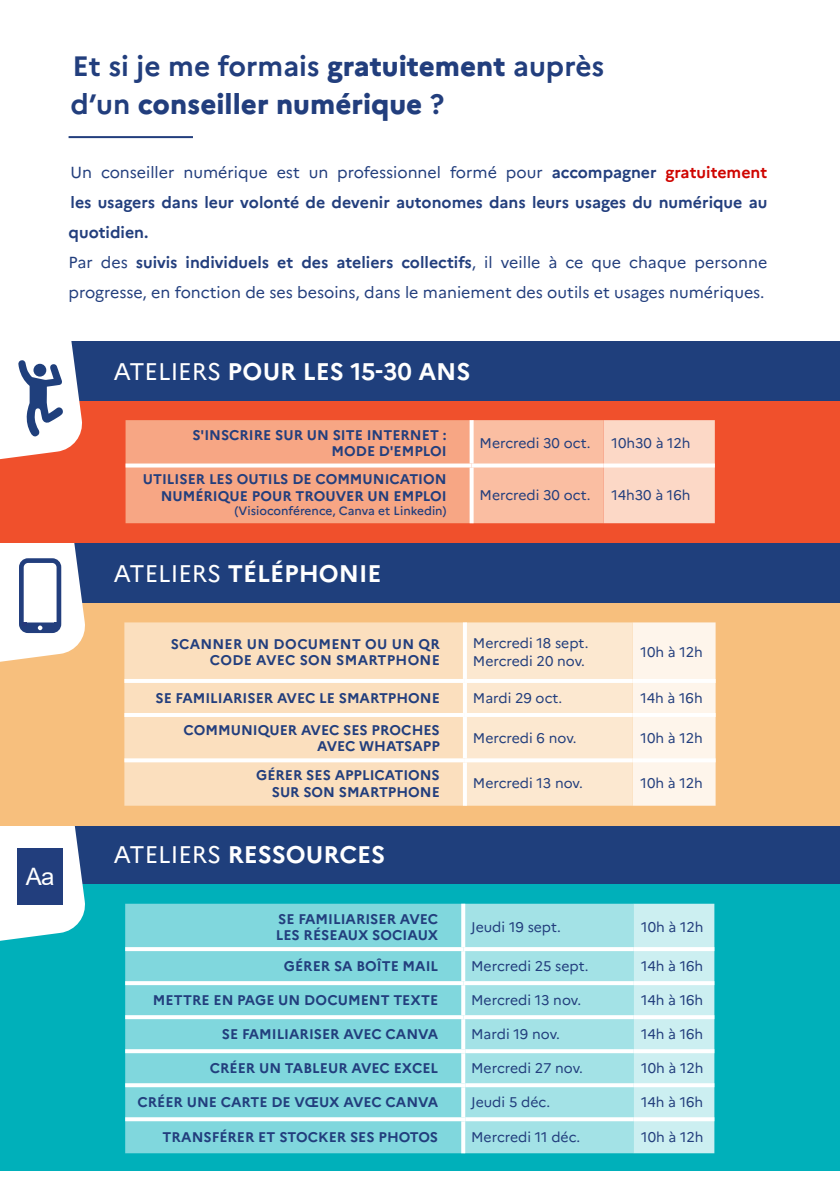
<style>
.page{position:relative;width:840px;height:1191px;background:#fff}
.page>*{position:absolute;margin:0;border:0;box-sizing:border-box;transform-origin:0 0}
.t1{font:700 28px "Marianne";color:#223e7d}
.t2{font:800 28px "Marianne";color:#223e7d}
.t3{font:700 24px "Marianne";color:#fff}
.t4{font:24px "Arial";color:#fff}
.t5{font:700 16px/30px "Marianne";color:#223e7d;text-align:justify}
.t6{font:16px/30px "Marianne";color:#223e7d}
.t7{font:700 14px/16.8px "Marianne";color:#223e7d;text-align:right}
.t8{font:14px "Marianne";color:#223e7d}
.t9{font:700 14px/16.8px "Marianne";letter-spacing:.02em;color:#223e7d;text-align:right}
.t10{font:500 12px "Marianne";color:#223e7d}
.s1{font-weight:800}
.s2{font-weight:700}
.s3{font-weight:400}
.s4{color:#cf0500}
</style>
<div class="page">
<div style="left:0;top:796px;width:839px;height:377px;background:#00b0ba"></div>
<div style="left:0;top:824px;width:839px;height:60px;background:#1f3f7c"></div>
<svg style="left:0;top:825px;width:87px;height:116px"></svg>
<div style="left:0;top:601px;width:839px;height:224px;background:#f7bf7d"></div>
<div style="left:0;top:543px;width:839px;height:60px;background:#1f3f7c"></div>
<div style="left:124px;top:622px;width:338px;height:183px;background:#fbdfbe"></div>
<svg style="left:466px;top:622px;width:249px;height:183px;background:#fcecd8"></svg>
<svg style="left:462px;top:622px;width:4px;height:57px"></svg>
<hr style="left:124px;top:679px;width:340px;height:4px;background:#fff">
<hr style="left:464px;top:679px;width:168px;height:4px;background:#fff">
<svg style="left:462px;top:683px;width:4px;height:30px"></svg>
<hr style="left:632px;top:679px;width:83px;height:4px;background:#fff">
<hr style="left:124px;top:713px;width:340px;height:4px;background:#fff">
<hr style="left:464px;top:713px;width:168px;height:4px;background:#fff">
<svg style="left:462px;top:717px;width:4px;height:41px"></svg>
<hr style="left:632px;top:713px;width:83px;height:4px;background:#fff">
<svg style="left:124px;top:758px;width:340px;height:4px"></svg>
<svg style="left:464px;top:758px;width:168px;height:4px"></svg>
<svg style="left:462px;top:762px;width:4px;height:43px"></svg>
<hr style="left:632px;top:758px;width:83px;height:4px;background:#fff">
<div style="left:125px;top:903px;width:336px;height:250px;background:#80d7dd"></div>
<div style="left:465px;top:903px;width:168px;height:250px;background:#a3e2e6"></div>
<div style="left:633px;top:903px;width:81px;height:250px;background:#cceff1"></div>
<svg style="left:461px;top:903px;width:4px;height:44px"></svg>
<svg style="left:125px;top:947px;width:338px;height:4px"></svg>
<hr style="left:463px;top:947px;width:170px;height:4px;background:#fff">
<svg style="left:461px;top:951px;width:4px;height:30px"></svg>
<hr style="left:633px;top:947px;width:81px;height:4px;background:#fff">
<svg style="left:125px;top:981px;width:338px;height:4px"></svg>
<svg style="left:463px;top:981px;width:170px;height:4px"></svg>
<svg style="left:461px;top:985px;width:4px;height:30px"></svg>
<hr style="left:633px;top:981px;width:81px;height:4px;background:#fff">
<svg style="left:125px;top:1015px;width:338px;height:4px"></svg>
<svg style="left:463px;top:1015px;width:170px;height:4px"></svg>
<svg style="left:461px;top:1019px;width:4px;height:30px"></svg>
<hr style="left:633px;top:1015px;width:81px;height:4px;background:#fff">
<svg style="left:461px;top:1087px;width:4px;height:30px"></svg>
<svg style="left:125px;top:1117px;width:340px;height:4px"></svg>
<svg style="left:461px;top:1121px;width:4px;height:32px"></svg>
<svg style="left:465px;top:1117px;width:168px;height:4px"></svg>
<svg style="left:633px;top:1117px;width:81px;height:4px"></svg>
<svg style="left:125px;top:1049px;width:340px;height:4px"></svg>
<svg style="left:461px;top:1053px;width:4px;height:30px"></svg>
<svg style="left:125px;top:1083px;width:340px;height:4px"></svg>
<svg style="left:465px;top:1049px;width:168px;height:4px"></svg>
<hr style="left:633px;top:1049px;width:81px;height:4px;background:#fff">
<svg style="left:465px;top:1083px;width:168px;height:4px"></svg>
<hr style="left:633px;top:1083px;width:81px;height:4px;background:#fff">
<div style="left:17px;top:848px;width:45px;height:57px;background:#223e7d"></div>
<div style="left:0;top:343px;width:839px;height:200px;background:#f0502c"></div>
<hr style="left:69px;top:136px;width:124px;height:2px;background:#223e7d">
<div style="left:0;top:341px;width:839px;height:59px;background:#1f3f7c"></div>
<svg style="left:125px;top:420px;width:589px;height:103px;background:#f8b497"></svg>
<svg style="left:469px;top:420px;width:4px;height:43px"></svg>
<svg style="left:125px;top:463px;width:346px;height:4px"></svg>
<svg style="left:471px;top:463px;width:132px;height:4px"></svg>
<svg style="left:469px;top:467px;width:4px;height:56px"></svg>
<svg style="left:603px;top:463px;width:111px;height:4px"></svg>
<div style="left:0;top:1171px;width:839px;height:20px;background:#fff"></div>
<svg style="left:0;top:341px;width:87px;height:321px"></svg>
<div style="left:33px;top:364px;width:13px;height:12px;background:#1f3f7c;border-radius:50%"></div>
<p class="t1" style="left:73px;top:49px;width:533px">Et si je me formais <span class="s1">gratuitement</span> auprès</p>
<p class="t2" style="left:71px;top:87px;width:375px"><span class="s2">d’un</span> conseiller numérique <span class="s2">?</span></p>
<p class="t5" style="left:69px;top:157px;width:700px"><span class="s3">Un conseiller numérique est un professionnel formé pour</span> accompagner <span class="s4">gratuitement </span>les usagers dans leur volonté de devenir autonomes dans leurs usages du numérique au quotidien.</p>
<p class="t6" style="left:69px;top:247px;width:700px">Par des <span class="s2">suivis individuels et des ateliers collectifs</span>, il veille à ce que chaque personne progresse, en fonction de ses besoins, dans le maniement des outils et usages numériques.</p>
<p class="t4" style="left:26px;top:859px;width:30px">Aa</p>
<p class="t3" style="left:113px;top:356px;width:358px"><span class="s3">ATELIERS</span> POUR LES 15-30 ANS</p>
<p class="t7" style="left:192px;top:426px;width:255px">S'INSCRIRE SUR UN SITE INTERNET :</p>
<p class="t7" style="left:331px;top:443px;width:116px">MODE D'EMPLOI</p>
<p class="t7" style="left:143px;top:470px;width:305px">UTILISER LES OUTILS DE COMMUNICATION<br>NUMÉRIQUE POUR TROUVER UN EMPLOI</p>
<p class="t10" style="left:234px;top:503px;width:213px">(Visioconférence, Canva et Linkedin)</p>
<p class="t3" style="left:113px;top:559px;width:269px"><span class="s3">ATELIERS</span> TÉLÉPHONIE</p>
<p class="t8" style="left:479px;top:434px;width:112px">Mercredi 30 oct.</p>
<p class="t8" style="left:611px;top:434px;width:80px">10h30 à 12h</p>
<p class="t8" style="left:479px;top:486px;width:112px">Mercredi 30 oct.</p>
<p class="t8" style="left:611px;top:486px;width:80px">14h30 à 16h</p>
<p class="t9" style="left:171px;top:635px;width:270px">SCANNER UN DOCUMENT OU UN QR<br>CODE AVEC SON SMARTPHONE</p>
<p class="t8" style="left:472px;top:634px;width:117px">Mercredi 18 sept.</p>
<p class="t8" style="left:472px;top:652px;width:113px">Mercredi 20 nov.</p>
<p class="t8" style="left:640px;top:643px;width:64px">10h à 12h</p>
<p class="t7" style="left:155px;top:690px;width:286px">SE FAMILIARISER AVEC LE SMARTPHONE</p>
<p class="t8" style="left:472px;top:689px;width:91px">Mardi 29 oct.</p>
<p class="t8" style="left:640px;top:689px;width:64px">14h à 16h</p>
<p class="t7" style="left:183px;top:721px;width:258px">COMMUNIQUER AVEC SES PROCHES</p>
<p class="t7" style="left:317px;top:738px;width:124px">AVEC WHATSAPP</p>
<p class="t8" style="left:472px;top:729px;width:105px">Mercredi 6 nov.</p>
<p class="t8" style="left:640px;top:729px;width:64px">10h à 12h</p>
<p class="t7" style="left:256px;top:766px;width:185px">GÉRER SES APPLICATIONS</p>
<p class="t7" style="left:271px;top:783px;width:169px">SUR SON SMARTPHONE</p>
<p class="t3" style="left:113px;top:840px;width:273px"><span class="s3">ATELIERS</span> RESSOURCES</p>
<p class="t8" style="left:472px;top:774px;width:111px">Mercredi 13 nov.</p>
<p class="t8" style="left:640px;top:774px;width:64px">10h à 12h</p>
<p class="t7" style="left:278px;top:910px;width:161px">SE FAMILIARISER AVEC</p>
<p class="t7" style="left:276px;top:926px;width:164px">LES RÉSEAUX SOCIAUX</p>
<p class="t8" style="left:471px;top:918px;width:91px">Jeudi 19 sept.</p>
<p class="t8" style="left:641px;top:918px;width:64px">10h à 12h</p>
<p class="t7" style="left:284px;top:958px;width:156px">GÉRER SA BOÎTE MAIL</p>
<p class="t8" style="left:471px;top:957px;width:119px">Mercredi 25 sept.</p>
<p class="t8" style="left:641px;top:957px;width:64px">14h à 16h</p>
<p class="t7" style="left:153px;top:992px;width:286px">METTRE EN PAGE UN DOCUMENT TEXTE</p>
<p class="t8" style="left:471px;top:992px;width:111px">Mercredi 13 nov.</p>
<p class="t8" style="left:641px;top:992px;width:64px">14h à 16h</p>
<p class="t7" style="left:222px;top:1026px;width:218px">SE FAMILIARISER AVEC CANVA</p>
<p class="t8" style="left:471px;top:1026px;width:90px">Mardi 19 nov.</p>
<p class="t8" style="left:641px;top:1026px;width:64px">14h à 16h</p>
<p class="t7" style="left:210px;top:1060px;width:230px">CRÉER UN TABLEUR AVEC EXCEL</p>
<p class="t8" style="left:471px;top:1060px;width:113px">Mercredi 27 nov.</p>
<p class="t8" style="left:641px;top:1060px;width:64px">10h à 12h</p>
<p class="t7" style="left:137px;top:1094px;width:302px">CRÉER UNE CARTE DE VŒUX AVEC CANVA</p>
<p class="t8" style="left:471px;top:1094px;width:80px">Jeudi 5 déc.</p>
<p class="t8" style="left:641px;top:1094px;width:64px">14h à 16h</p>
<p class="t7" style="left:162px;top:1128px;width:277px">TRANSFÉRER ET STOCKER SES PHOTOS</p>
<p class="t8" style="left:471px;top:1128px;width:110px">Mercredi 11 déc.</p>
<p class="t8" style="left:641px;top:1128px;width:64px">10h à 12h</p>
</div>
